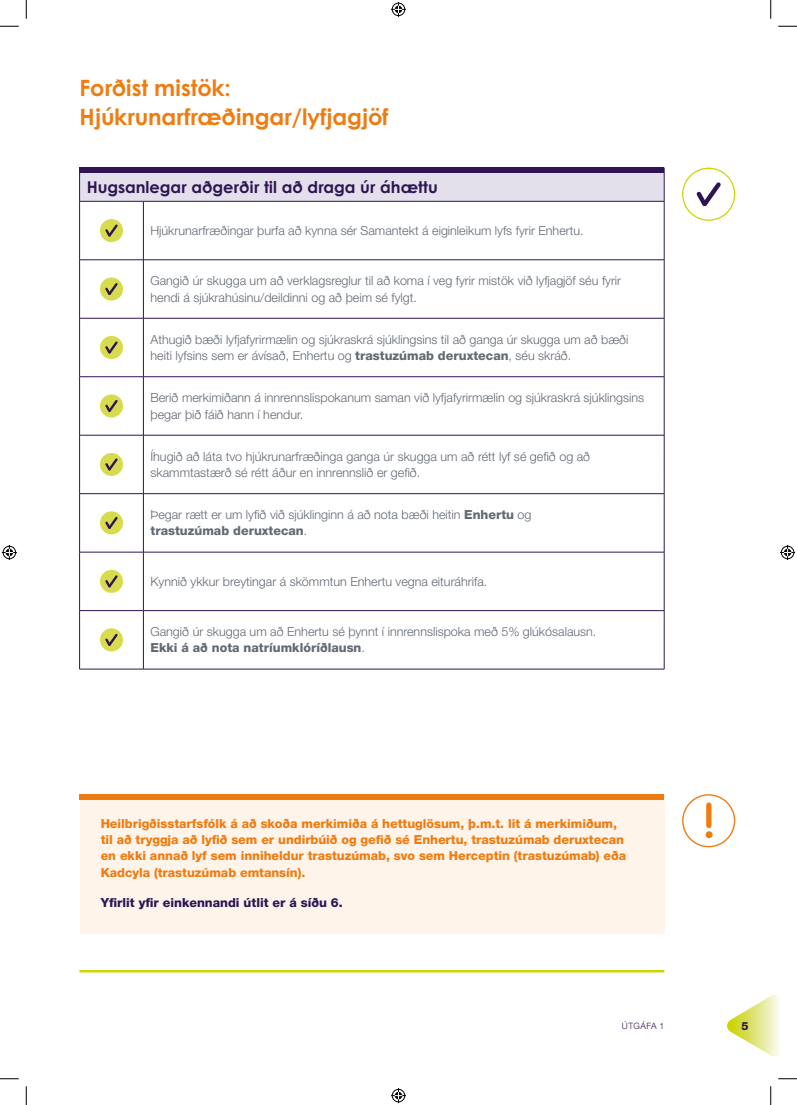
<style>
.page{position:relative;width:797px;height:1105px;background:#fff}
.page>*{position:absolute;margin:0;border:0;box-sizing:border-box;transform-origin:0 0}
.t1{font:700 22.5px/28.8px "Century Gothic";letter-spacing:-.01em;color:#ef7c11}
.t2{font:700 16.25px "Century Gothic";color:#2e1453}
.t3{font:300 12.5px/16.2px "Helvetica Neue LT Pro";color:#616973}
.t4{font:800 12.5px/16.2px "Helvetica Neue LT Pro";letter-spacing:-.005em;color:#ef7c11}
.t5{font:800 12.5px "Helvetica Neue LT Pro";color:#2e1453}
.t6{font:800 11.25px "Helvetica Neue LT Pro";color:#2e1453}
.t7{font:300 8.75px "Helvetica Neue LT Pro";letter-spacing:.05em;color:#2e1453}
.s1{font-weight:800}
</style>
<div class="page">
<svg style="left:727px;top:995px;width:53px;height:62px"></svg>
<hr style="left:79px;top:970px;width:585px;height:2px;background:#cbd500">
<div style="left:80px;top:795px;width:584px;height:138px;background:#fff4ea"></div>
<div style="left:79px;top:794px;width:585px;height:5px;background:#ef7c11"></div>
<div style="left:705px;top:831px;width:7px;height:7px;background:#ef7c11;border-radius:50%"></div>
<div style="left:706px;top:805px;width:5px;height:20px;background:#ef7c11"></div>
<div style="left:682px;top:794px;width:53px;height:53px;border:1px solid #ef7c11;border-radius:50%"></div>
<div style="left:80px;top:168px;width:584px;height:5px;background:#2e1453"></div>
<div style="left:80px;top:173px;width:584px;height:28px;background:#e3e0ec"></div>
<svg style="left:80px;top:202px;width:584px;height:467px"></svg>
<hr style="left:79px;top:201px;width:1px;height:59px;background:#2e1453">
<hr style="left:143px;top:201px;width:1px;height:59px;background:#2e1453">
<hr style="left:664px;top:201px;width:1px;height:59px;background:#2e1453">
<hr style="left:79px;top:260px;width:64px;height:1px;background:#2e1453">
<hr style="left:79px;top:260px;width:1px;height:58px;background:#2e1453">
<hr style="left:143px;top:260px;width:521px;height:1px;background:#2e1453">
<hr style="left:143px;top:260px;width:1px;height:58px;background:#2e1453">
<hr style="left:664px;top:260px;width:1px;height:58px;background:#2e1453">
<hr style="left:79px;top:318px;width:64px;height:1px;background:#2e1453">
<hr style="left:79px;top:318px;width:1px;height:59px;background:#2e1453">
<hr style="left:143px;top:318px;width:521px;height:1px;background:#2e1453">
<hr style="left:143px;top:318px;width:1px;height:59px;background:#2e1453">
<hr style="left:664px;top:318px;width:1px;height:59px;background:#2e1453">
<hr style="left:79px;top:376px;width:64px;height:1px;background:#2e1453">
<hr style="left:79px;top:377px;width:1px;height:58px;background:#2e1453">
<hr style="left:143px;top:376px;width:521px;height:1px;background:#2e1453">
<hr style="left:143px;top:377px;width:1px;height:58px;background:#2e1453">
<hr style="left:664px;top:377px;width:1px;height:58px;background:#2e1453">
<hr style="left:79px;top:435px;width:64px;height:1px;background:#2e1453">
<hr style="left:79px;top:435px;width:1px;height:58px;background:#2e1453">
<hr style="left:143px;top:435px;width:521px;height:1px;background:#2e1453">
<hr style="left:143px;top:435px;width:1px;height:58px;background:#2e1453">
<hr style="left:664px;top:435px;width:1px;height:58px;background:#2e1453">
<hr style="left:79px;top:493px;width:64px;height:1px;background:#2e1453">
<hr style="left:79px;top:494px;width:1px;height:58px;background:#2e1453">
<hr style="left:143px;top:493px;width:521px;height:1px;background:#2e1453">
<hr style="left:143px;top:494px;width:1px;height:58px;background:#2e1453">
<hr style="left:664px;top:494px;width:1px;height:58px;background:#2e1453">
<hr style="left:79px;top:552px;width:64px;height:1px;background:#2e1453">
<hr style="left:79px;top:552px;width:1px;height:58px;background:#2e1453">
<hr style="left:143px;top:552px;width:521px;height:1px;background:#2e1453">
<hr style="left:143px;top:552px;width:1px;height:58px;background:#2e1453">
<hr style="left:664px;top:552px;width:1px;height:58px;background:#2e1453">
<hr style="left:79px;top:610px;width:64px;height:1px;background:#2e1453">
<hr style="left:79px;top:611px;width:1px;height:58px;background:#2e1453">
<hr style="left:143px;top:610px;width:521px;height:1px;background:#2e1453">
<hr style="left:143px;top:611px;width:1px;height:58px;background:#2e1453">
<hr style="left:664px;top:611px;width:1px;height:58px;background:#2e1453">
<hr style="left:79px;top:669px;width:64px;height:1px;background:#2e1453">
<hr style="left:143px;top:669px;width:521px;height:1px;background:#2e1453">
<hr style="left:79px;top:201px;width:64px;height:1px;background:#2e1453">
<hr style="left:143px;top:201px;width:521px;height:1px;background:#2e1453">
<svg style="left:79px;top:168px;width:1px;height:33px"></svg>
<svg style="left:664px;top:168px;width:1px;height:33px"></svg>
<svg style="left:100px;top:219px;width:23px;height:23px"></svg>
<svg style="left:103px;top:222px;width:17px;height:17px"></svg>
<svg style="left:100px;top:277px;width:23px;height:24px"></svg>
<svg style="left:103px;top:281px;width:17px;height:16px"></svg>
<svg style="left:100px;top:336px;width:23px;height:23px"></svg>
<svg style="left:103px;top:339px;width:17px;height:17px"></svg>
<div style="left:100px;top:394px;width:23px;height:23px;background:#d6dc4d;border-radius:50%"></div>
<svg style="left:105px;top:400px;width:13px;height:12px"></svg>
<svg style="left:100px;top:453px;width:23px;height:23px"></svg>
<svg style="left:103px;top:456px;width:17px;height:17px"></svg>
<div style="left:100px;top:511px;width:23px;height:23px;background:#d6dc4d;border-radius:50%"></div>
<svg style="left:105px;top:517px;width:13px;height:12px"></svg>
<div style="left:100px;top:570px;width:23px;height:23px;background:#d6dc4d;border-radius:50%"></div>
<svg style="left:103px;top:573px;width:17px;height:17px"></svg>
<div style="left:100px;top:628px;width:23px;height:23px;background:#d6dc4d;border-radius:50%"></div>
<svg style="left:103px;top:633px;width:17px;height:15px"></svg>
<svg style="left:696px;top:182px;width:25px;height:24px"></svg>
<div style="left:682px;top:168px;width:53px;height:53px;border:1px solid #cbd500;border-radius:50%"></div>
<svg style="left:0;top:25px;width:19px;height:2px"></svg>
<svg style="left:778px;top:25px;width:19px;height:2px"></svg>
<svg style="left:0;top:1078px;width:19px;height:1px"></svg>
<svg style="left:778px;top:1078px;width:19px;height:1px"></svg>
<svg style="left:25px;top:0;width:2px;height:19px"></svg>
<svg style="left:25px;top:1086px;width:2px;height:19px"></svg>
<svg style="left:770px;top:0;width:1px;height:19px"></svg>
<svg style="left:770px;top:1086px;width:1px;height:19px"></svg>
<svg style="left:391px;top:2px;width:15px;height:15px"></svg>
<svg style="left:391px;top:1088px;width:15px;height:15px"></svg>
<svg style="left:2px;top:545px;width:15px;height:15px"></svg>
<svg style="left:780px;top:545px;width:15px;height:15px"></svg>
<h1 class="t1" style="left:80px;top:73px;width:310px">Forðist mistök:<br>Hjúkrunarfræðingar/lyfjagjöf</h1>
<h2 class="t2" style="left:87px;top:177px;width:353px">Hugsanlegar aðgerðir til að draga úr áhættu</h2>
<p class="t3" style="left:150px;top:222px;width:434px">Hjúkrunarfræðingar þurfa að kynna sér Samantekt á eiginleikum lyfs fyrir Enhertu.</p>
<p class="t3" style="left:150px;top:272px;width:472px">Gangið úr skugga um að verklagsreglur til að koma í veg fyrir mistök við lyfjagjöf séu fyrir hendi á sjúkrahúsinu/deildinni og að þeim sé fylgt.</p>
<p class="t3" style="left:150px;top:331px;width:479px">Athugið bæði lyfjafyrirmælin og sjúkraskrá sjúklingsins til að ganga úr skugga um að bæði heiti lyfsins sem er ávísað, Enhertu og <span class="s1">trastuzúmab deruxtecan</span>, séu skráð.</p>
<p class="t3" style="left:150px;top:389px;width:495px">Berið merkimiðann á innrennslispokanum saman við lyfjafyrirmælin og sjúkraskrá sjúklingsins þegar þið fáið hann í hendur.</p>
<p class="t3" style="left:150px;top:448px;width:441px">Íhugið að láta tvo hjúkrunarfræðinga ganga úr skugga um að rétt lyf sé gefið og að skammtastærð sé rétt áður en innrennslið er gefið.</p>
<p class="t3" style="left:150px;top:506px;width:382px">Þegar rætt er um lyfið við sjúklinginn á að nota bæði heitin <span class="s1">Enhertu</span> og <span class="s1">trastuzúmab deruxtecan</span>.</p>
<p class="t3" style="left:150px;top:573px;width:338px">Kynnið ykkur breytingar á skömmtun Enhertu vegna eituráhrifa.</p>
<p class="t3" style="left:150px;top:623px;width:447px">Gangið úr skugga um að Enhertu sé þynnt í innrennslispoka með 5% glúkósalausn.<br><span class="s1">Ekki á að nota natríumklóríðlausn</span>.</p>
<p class="t4" style="left:101px;top:815px;width:527px">Heilbrigðisstarfsfólk á að skoða merkimiða á hettuglösum, þ.m.t. lit á merkimiðum, til að tryggja að lyfið sem er undirbúið og gefið sé Enhertu, trastuzúmab deruxtecan en ekki annað lyf sem inniheldur trastuzúmab, svo sem Herceptin (trastuzúmab) eða Kadcyla (trastuzúmab emtansín).</p>
<p class="t5" style="left:101px;top:895px;width:243px">Yfirlit yfir einkennandi útlit er á síðu 6.</p>
<p class="t7" style="left:622px;top:1020px;width:44px">ÚTGÁFA 1</p>
<p class="t6" style="left:741px;top:1019px;width:9px">5</p>
</div>
